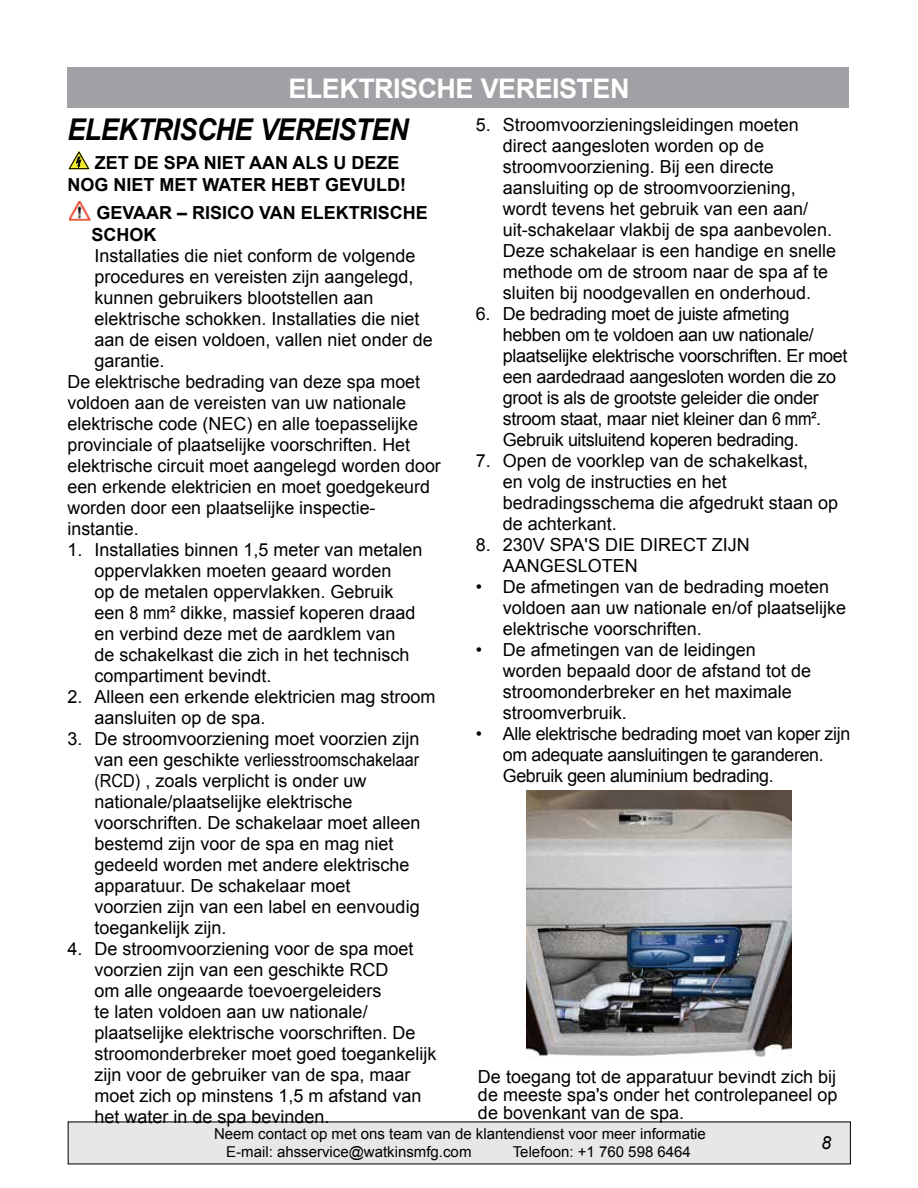
<style>
.page{position:relative;width:918px;height:1188px;background:#fff}
.page>*{position:absolute;margin:0;border:0;box-sizing:border-box;transform-origin:0 0}
.t1{font:italic 700 30px "Arial";letter-spacing:-.02em;color:#000;scale:.9 1}
.t2{font:700 27px "Arial";letter-spacing:-.02em;color:#fff}
.t3{font:18px/21px "Arial";color:#000}
.t4{font:18px/21px "Arial";letter-spacing:-.02em;color:#000}
.t5{font:700 18px/21.6px "Arial";color:#000}
.t6{font:italic 18px "Arial";color:#000}
.t7{font:15px/17.7px "Arial";color:#000}
</style>
<div class="page">
<div style="left:68px;top:1122px;width:782px;height:42px;background:#e6e7e8"></div>
<div style="left:68px;top:68px;width:781px;height:40px;background:#9fa1a4"></div>
<svg style="left:69px;top:151px;width:20px;height:18px"></svg>
<img style="left:69px;top:202px;width:21px;height:18px">
<img style="left:526px;top:790px;width:265px;height:267px">
<h2 class="t2" style="left:288px;top:70px;width:343px">ELEKTRISCHE VEREISTEN</h2>
<h1 class="t1" style="left:68px;top:109px;width:380px">ELEKTRISCHE VEREISTEN</h1>
<p class="t5" style="left:67px;top:152px;width:340px;text-indent:27px">ZET DE SPA NIET AAN ALS U DEZE<br>NOG NIET MET WATER HEBT GEVULD!</p>
<p class="t5" style="left:91px;top:202px;width:338px">GEVAAR – RISICO VAN ELEKTRISCHE<br>SCHOK</p>
<p class="t3" style="left:95px;top:245px;width:323px">Installaties die niet conform de volgende</p>
<p class="t3" style="left:95px;top:266px;width:321px">procedures en vereisten zijn aangelegd,</p>
<p class="t3" style="left:95px;top:287px;width:281px">kunnen gebruikers blootstellen aan</p>
<p class="t3" style="left:95px;top:308px;width:327px">elektrische schokken. Installaties die niet</p>
<p class="t3" style="left:95px;top:329px;width:340px">aan de eisen voldoen, vallen niet onder de</p>
<p class="t3" style="left:95px;top:350px;width:72px">garantie.</p>
<p class="t3" style="left:68px;top:371px;width:354px">De elektrische bedrading van deze spa moet</p>
<p class="t3" style="left:68px;top:392px;width:340px">voldoen aan de vereisten van uw nationale</p>
<p class="t3" style="left:67px;top:413px;width:352px">elektrische code (NEC) en alle toepasselijke</p>
<p class="t3" style="left:67px;top:434px;width:344px">provinciale of plaatselijke voorschriften. Het</p>
<p class="t3" style="left:67px;top:455px;width:375px">elektrische circuit moet aangelegd worden door</p>
<p class="t3" style="left:67px;top:476px;width:364px">een erkende elektricien en moet goedgekeurd</p>
<p class="t3" style="left:67px;top:497px;width:310px">worden door een plaatselijke inspectie-</p>
<p class="t3" style="left:67px;top:518px;width:73px">instantie.</p>
<p class="t3" style="left:94px;top:539px;width:330px;text-indent:-27px">1. Installaties binnen 1,5 meter van metalen oppervlakken moeten geaard worden<br>op de metalen oppervlakken. Gebruik een 8 mm² dikke, massief koperen draad en verbind deze met de aardklem van<br>de schakelkast die zich in het technisch compartiment bevindt.</p>
<p class="t3" style="left:94px;top:686px;width:343px;text-indent:-27px">2. Alleen een erkende elektricien mag stroom aansluiten op de spa.</p>
<p class="t3" style="left:94px;top:728px;width:328px;text-indent:-27px">3. De stroomvoorziening moet voorzien zijn van een geschikte verliesstroomschakelaar (RCD) , zoals verplicht is onder uw nationale/plaatselijke elektrische voorschriften. De schakelaar moet alleen bestemd zijn voor de spa en mag niet gedeeld worden met andere elektrische apparatuur. De schakelaar moet voorzien zijn van een label en eenvoudig toegankelijk zijn.</p>
<p class="t3" style="left:95px;top:938px;width:344px;text-indent:-27px">4. De stroomvoorziening voor de spa moet voorzien zijn van een geschikte RCD<br>om alle ongeaarde toevoergeleiders<br>te laten voldoen aan uw nationale/ plaatselijke elektrische voorschriften. De stroomonderbreker moet goed toegankelijk zijn voor de gebruiker van de spa, maar moet zich op minstens 1,5 m afstand van het water in de spa bevinden.</p>
<p class="t3" style="left:503px;top:114px;width:335px;text-indent:-27px">5. Stroomvoorzieningsleidingen moeten direct aangesloten worden op de stroomvoorziening. Bij een directe aansluiting op de stroomvoorziening, wordt tevens het gebruik van een aan/ uit-schakelaar vlakbij de spa aanbevolen.<br>Deze schakelaar is een handige en snelle methode om de stroom naar de spa af te sluiten bij noodgevallen en onderhoud.</p>
<p class="t4" style="left:503px;top:304px;width:346px;text-indent:-27px">6. De bedrading moet de juiste afmeting hebben om te voldoen aan uw nationale/ plaatselijke elektrische voorschriften. Er moet een aardedraad aangesloten worden die zo groot is als de grootste geleider die onder stroom staat, maar niet kleiner dan 6 mm².<br>Gebruik uitsluitend koperen bedrading.</p>
<p class="t3" style="left:503px;top:450px;width:337px;text-indent:-27px">7. Open de voorklep van de schakelkast,<br>en volg de instructies en het bedradingsschema die afgedrukt staan op de achterkant.</p>
<p class="t3" style="left:503px;top:534px;width:248px;text-indent:-27px">8. 230V SPA'S DIE DIRECT ZIJN<br>AANGESLOTEN</p>
<p class="t3" style="left:503px;top:576px;width:345px;text-indent:-27px">• De afmetingen van de bedrading moeten voldoen aan uw nationale en/of plaatselijke elektrische voorschriften.</p>
<p class="t3" style="left:503px;top:639px;width:310px;text-indent:-27px">• De afmetingen van de leidingen worden bepaald door de afstand tot de stroomonderbreker en het maximale stroomverbruik.</p>
<p class="t4" style="left:503px;top:723px;width:349px;text-indent:-27px">• Alle elektrische bedrading moet van koper zijn om adequate aansluitingen te garanderen.<br>Gebruik geen aluminium bedrading.</p>
<p class="t3" style="left:478px;top:1068px;width:361px;line-height:18px;text-align:justify">De toegang tot de apparatuur bevindt zich bij de meeste spa's onder het controlepaneel op de bovenkant van de spa.</p>
<p class="t7" style="left:226px;top:1125px;width:481px;text-indent:-12px">Neem contact op met ons team van de klantendienst voor meer informatie<br>E-mail: ahsservice@watkinsmfg.com</p>
<p class="t6" style="left:821px;top:1131px;width:12px">8</p>
<p class="t7" style="left:513px;top:1143px;width:180px">Telefoon: +1 760 598 6464</p>
</div>
